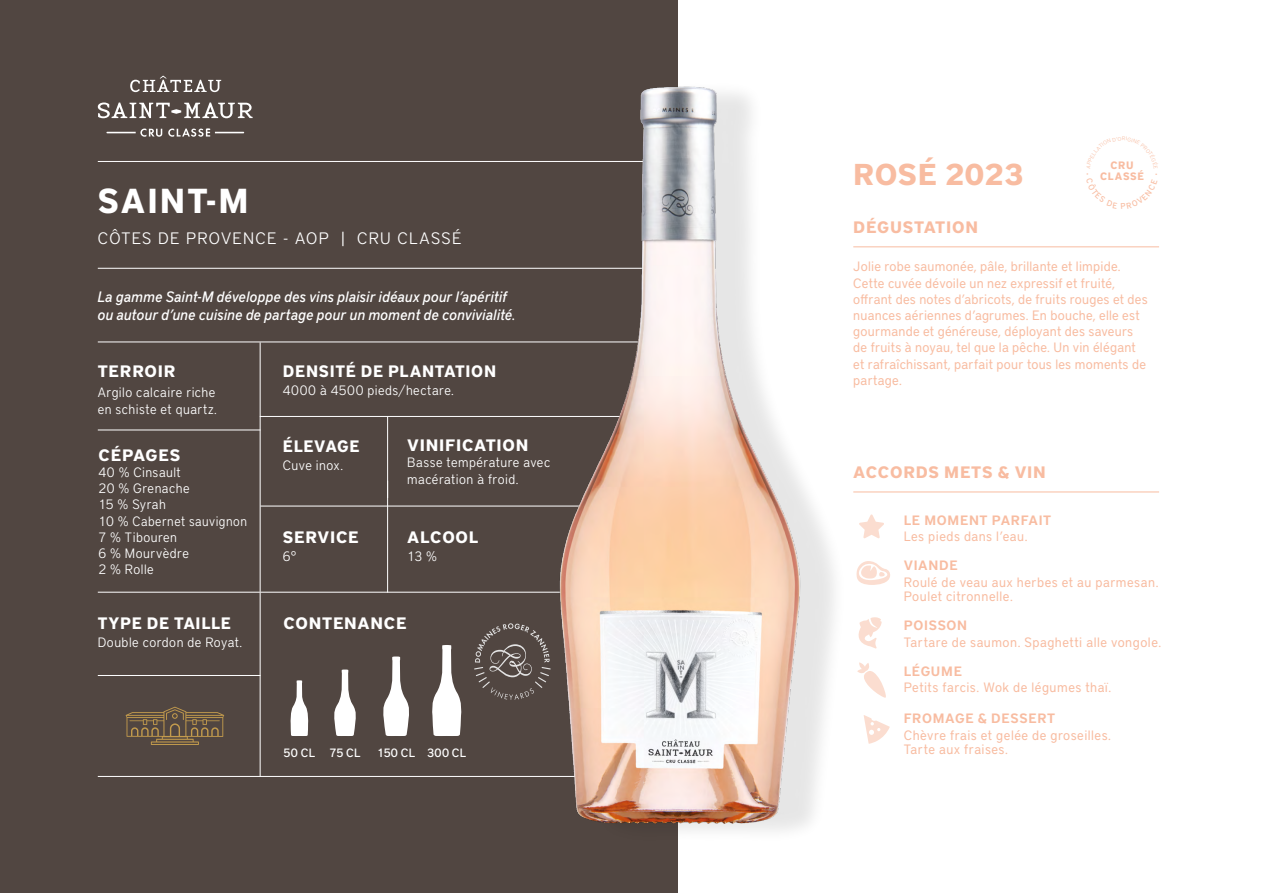
<style>
.page{position:relative;width:1263px;height:893px;background:#fff}
.page>*{position:absolute;margin:0;border:0;box-sizing:border-box;transform-origin:0 0}
.t1{font:700 34.5px "District Pro";letter-spacing:.06em;color:#fff;scale:.96 1}
.t2{font:700 30px "District Pro";letter-spacing:.01em;color:#f8bca1}
.t3{font:700 16.5px "District Pro";letter-spacing:.04em;color:#fff}
.t4{font:700 16.5px "District Pro";letter-spacing:.04em;color:#fff;scale:.96 1}
.t5{font:300 16.5px "District Pro";letter-spacing:.075em;color:#fff}
.t6{font:700 16.5px "District Pro";letter-spacing:.045em;color:#f8bca1}
.t7{font:italic 500 15px/18px "District Pro";letter-spacing:-.005em;color:#fff;scale:.94 1}
.t8{font:13.5px/16.2px "District Pro";letter-spacing:.02em;color:#f8bca1}
.t9{font:300 13.5px/16.2px "District Pro";letter-spacing:.035em;color:#fff}
.t10{font:13.5px/14.2px "District Pro";letter-spacing:.04em;color:#f8bca1}
.t11{font:600 13.5px "District Pro";letter-spacing:.05em;color:#f8bca1}
.t12{font:500 12px "District Pro";letter-spacing:.005em;color:#fff}
.t13{font:700 10.65px "District Pro";letter-spacing:.065em;color:#f8bca1;scale:.96 1}
</style>
<div class="page">
<div style="left:0;top:0;width:677px;height:893px;background:#514641"></div>
<svg style="left:130px;top:76px;width:91px;height:16px"></svg>
<svg style="left:98px;top:103px;width:155px;height:15px"></svg>
<svg style="left:106px;top:129px;width:56px;height:8px"></svg>
<svg style="left:168px;top:128px;width:76px;height:9px"></svg>
<hr style="left:98px;top:268px;width:557px;height:1px;background:#fff">
<hr style="left:98px;top:342px;width:561px;height:1px;background:#fff">
<hr style="left:260px;top:416px;width:399px;height:1px;background:#fff">
<hr style="left:98px;top:430px;width:162px;height:1px;background:#fff">
<hr style="left:98px;top:675px;width:162px;height:1px;background:#fff">
<hr style="left:260px;top:506px;width:381px;height:1px;background:#fff">
<hr style="left:98px;top:592px;width:479px;height:1px;background:#fff">
<hr style="left:260px;top:342px;width:1px;height:250px;background:#fff">
<hr style="left:260px;top:593px;width:1px;height:183px;background:#fff">
<hr style="left:387px;top:481px;width:1px;height:112px;background:#fff">
<hr style="left:387px;top:416px;width:1px;height:82px;background:#fff">
<hr style="left:98px;top:776px;width:490px;height:1px;background:#fff">
<hr style="left:98px;top:161px;width:557px;height:1px;background:#fff">
<hr style="left:853px;top:247px;width:306px;height:1px;background:#f8bca1">
<hr style="left:853px;top:492px;width:306px;height:1px;background:#f8bca1">
<svg style="left:856px;top:561px;width:34px;height:24px"></svg>
<svg style="left:858px;top:617px;width:24px;height:32px"></svg>
<svg style="left:857px;top:662px;width:29px;height:36px"></svg>
<svg style="left:859px;top:514px;width:25px;height:24px"></svg>
<svg style="left:474px;top:623px;width:61px;height:77px"></svg>
<svg style="left:864px;top:715px;width:26px;height:29px"></svg>
<div style="left:579px;top:80px;width:268px;height:763px;background:#000;opacity:.1"></div>
<img style="left:535px;top:45px;width:280px;height:839px">
<svg style="left:290px;top:680px;width:18px;height:56px"></svg>
<svg style="left:334px;top:669px;width:22px;height:67px"></svg>
<svg style="left:383px;top:656px;width:26px;height:80px"></svg>
<svg style="left:432px;top:645px;width:30px;height:91px"></svg>
<svg style="left:126px;top:707px;width:98px;height:38px"></svg>
<h1 class="t1" style="left:98px;top:176px;width:159px">SAINT-M</h1>
<p class="t5" style="left:98px;top:227px;width:365px">CÔTES DE PROVENCE - AOP | CRU CLASSÉ</p>
<p class="t7" style="left:98px;top:287px;width:446px">La gamme Saint-M développe des vins plaisir idéaux pour l’apéritif ou autour d’une cuisine de partage pour un moment de convivialité.</p>
<p class="t3" style="left:98px;top:359px;width:79px">TERROIR</p>
<p class="t9" style="left:98px;top:384px;width:120px">Argilo calcaire riche en schiste et quartz.</p>
<p class="t3" style="left:98px;top:443px;width:83px">CÉPAGES</p>
<p class="t9" style="left:98px;top:463px;width:150px">40 % Cinsault<br>20 % Grenache<br>15 % Syrah<br>10 % Cabernet sauvignon<br>7 % Tibouren<br>6 % Mourvèdre<br>2 % Rolle</p>
<p class="t4" style="left:98px;top:611px;width:140px">TYPE DE TAILLE</p>
<p class="t9" style="left:98px;top:633px;width:146px">Double cordon de Royat.</p>
<p class="t4" style="left:283px;top:359px;width:224px">DENSITÉ DE PLANTATION</p>
<p class="t9" style="left:283px;top:381px;width:173px">4000 à 4500 pieds/hectare.</p>
<p class="t4" style="left:283px;top:434px;width:82px">ÉLEVAGE</p>
<p class="t9" style="left:283px;top:456px;width:62px">Cuve inox.</p>
<p class="t3" style="left:283px;top:525px;width:77px">SERVICE</p>
<p class="t9" style="left:283px;top:547px;width:15px">6°</p>
<p class="t3" style="left:407px;top:433px;width:123px">VINIFICATION</p>
<p class="t9" style="left:407px;top:454px;width:144px">Basse température avec macération à froid.</p>
<p class="t3" style="left:407px;top:525px;width:73px">ALCOOL</p>
<p class="t9" style="left:407px;top:547px;width:31px">13 %</p>
<p class="t3" style="left:283px;top:611px;width:125px">CONTENANCE</p>
<p class="t12" style="left:284px;top:744px;width:78px">50 CL 75 CL</p>
<p class="t12" style="left:377px;top:744px;width:91px">150 CL 300 CL</p>
<h2 class="t2" style="left:853px;top:153px;width:172px">ROSÉ 2023</h2>
<p class="t13" style="left:1110px;top:158px;width:26px">CRU</p>
<p class="t13" style="left:1100px;top:168px;width:47px">CLASSÉ</p>
<p class="t6" style="left:853px;top:215px;width:126px">DÉGUSTATION</p>
<p class="t8" style="left:853px;top:258px;width:296px">Jolie robe saumonée, pâle, brillante et limpide.<br>Cette cuvée dévoile un nez expressif et fruité, offrant des notes d’abricots, de fruits rouges et des nuances aériennes d’agrumes. En bouche, elle est gourmande et généreuse, déployant des saveurs de fruits à noyau, tel que la pêche. Un vin élégant et rafraîchissant, parfait pour tous les moments de partage.</p>
<p class="t6" style="left:853px;top:460px;width:194px">ACCORDS METS &amp; VIN</p>
<p class="t11" style="left:904px;top:511px;width:149px">LE MOMENT PARFAIT</p>
<p class="t8" style="left:904px;top:528px;width:125px">Les pieds dans l’eau.</p>
<p class="t11" style="left:904px;top:556px;width:55px">VIANDE</p>
<p class="t10" style="left:904px;top:574px;width:256px">Roulé de veau aux herbes et au parmesan.<br>Poulet citronnelle.</p>
<p class="t11" style="left:904px;top:616px;width:65px">POISSON</p>
<p class="t10" style="left:904px;top:634px;width:259px">Tartare de saumon. Spaghetti alle vongole.</p>
<p class="t11" style="left:904px;top:662px;width:60px">LÉGUME</p>
<p class="t8" style="left:904px;top:679px;width:209px">Petits farcis. Wok de légumes thaï.</p>
<p class="t11" style="left:904px;top:709px;width:153px">FROMAGE &amp; DESSERT</p>
<p class="t8" style="left:904px;top:727px;width:209px;line-height:14.2px">Chèvre frais et gelée de groseilles.<br>Tarte aux fraises.</p>
</div>
